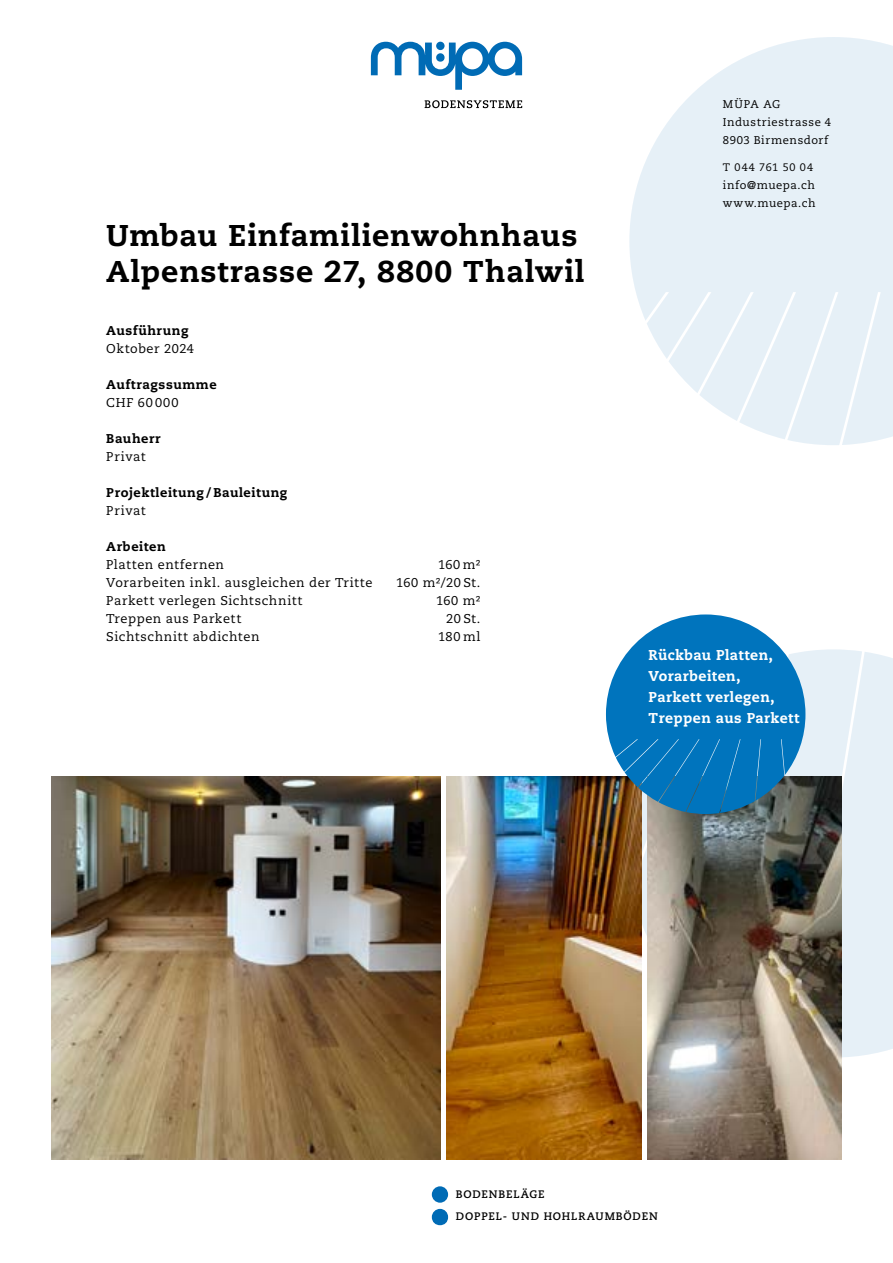
<style>
.page{position:relative;width:893px;height:1263px;background:#fff}
.page>*{position:absolute;margin:0;border:0;box-sizing:border-box;transform-origin:0 0}
.t1{font:800 30px/36px "Caecilia LT Pro 85";letter-spacing:.025em;color:#000}
.t2{font:800 14.25px/21px "Caecilia LT Pro 85";letter-spacing:.035em;color:#fff}
.t3{font:12.75px "Caecilia LT Pro 55 Roman";letter-spacing:.04em;color:#000}
.t4{font:800 12.75px "Caecilia LT Pro 85";letter-spacing:.045em;color:#000}
.t5{font:11.25px/18px "Caecilia LT Pro 55 Roman";letter-spacing:.05em;color:#000}
.t6{font:700 10.8px/22.5px "Caecilia LT Pro 75";letter-spacing:.075em;color:#000}
.t7{font:10.8px "Caecilia LT Pro 55 Roman";letter-spacing:.09em;color:#000}
</style>
<div class="page">
<svg style="left:629px;top:37px;width:264px;height:408px;fill:#e6f0f7"></svg>
<svg style="left:371px;top:42px;width:151px;height:48px"></svg>
<svg style="left:425px;top:100px;width:97px;height:8px"></svg>
<div style="left:432px;top:1186px;width:16px;height:17px;background:#006bb5;border-radius:50%"></div>
<div style="left:432px;top:1209px;width:16px;height:16px;background:#006bb5;border-radius:50%"></div>
<img style="left:446px;top:776px;width:195px;height:383px">
<img style="left:647px;top:1057px;width:195px;height:102px">
<img style="left:51px;top:776px;width:389px;height:383px">
<img style="left:606px;top:614px;width:287px;height:443px">
<h1 class="t1" style="left:106px;top:217px;width:480px">Umbau Einfamilienwohnhaus<br>Alpenstrasse 27, 8800 Thalwil</h1>
<p class="t4" style="left:106px;top:322px;width:84px">Ausführung</p>
<p class="t3" style="left:106px;top:340px;width:89px">Oktober 2024</p>
<p class="t4" style="left:106px;top:376px;width:112px">Auftragssumme</p>
<p class="t3" style="left:106px;top:394px;width:74px">CHF 60 000</p>
<p class="t4" style="left:106px;top:430px;width:56px">Bauherr</p>
<p class="t3" style="left:106px;top:449px;width:41px">Privat</p>
<p class="t4" style="left:106px;top:484px;width:183px">Projektleitung / Bauleitung</p>
<p class="t3" style="left:106px;top:503px;width:41px">Privat</p>
<p class="t4" style="left:106px;top:538px;width:61px">Arbeiten</p>
<p class="t3" style="left:106px;top:557px;width:119px">Platten entfernen</p>
<p class="t3" style="left:438px;top:557px;width:44px">160 m²</p>
<p class="t3" style="left:106px;top:575px;width:268px">Vorarbeiten inkl. ausgleichen der Tritte</p>
<p class="t3" style="left:396px;top:575px;width:86px">160 m²/20 St.</p>
<p class="t3" style="left:106px;top:593px;width:198px">Parkett verlegen Sichtschnitt</p>
<p class="t3" style="left:436px;top:593px;width:46px">160 m²</p>
<p class="t3" style="left:106px;top:611px;width:136px">Treppen aus Parkett</p>
<p class="t3" style="left:446px;top:611px;width:36px">20 St.</p>
<p class="t3" style="left:106px;top:629px;width:155px">Sichtschnitt abdichten</p>
<p class="t3" style="left:438px;top:629px;width:44px">180 ml</p>
<p class="t5" style="left:723px;top:95px;width:110px">MÜPA AG<br>Industriestrasse 4<br>8903 Birmensdorf</p>
<p class="t7" style="left:723px;top:160px;width:92px">T 044 761 50 04</p>
<p class="t5" style="left:723px;top:176px;width:94px">info@muepa.ch www.muepa.ch</p>
<p class="t2" style="left:649px;top:644px;width:152px">Rückbau Platten,<br>Vorarbeiten,<br>Parkett verlegen,<br>Treppen aus Parkett</p>
<p class="t6" style="left:456px;top:1182px;width:203px">BODENBELÄGE<br>DOPPEL- UND HOHLRAUMBÖDEN</p>
</div>
